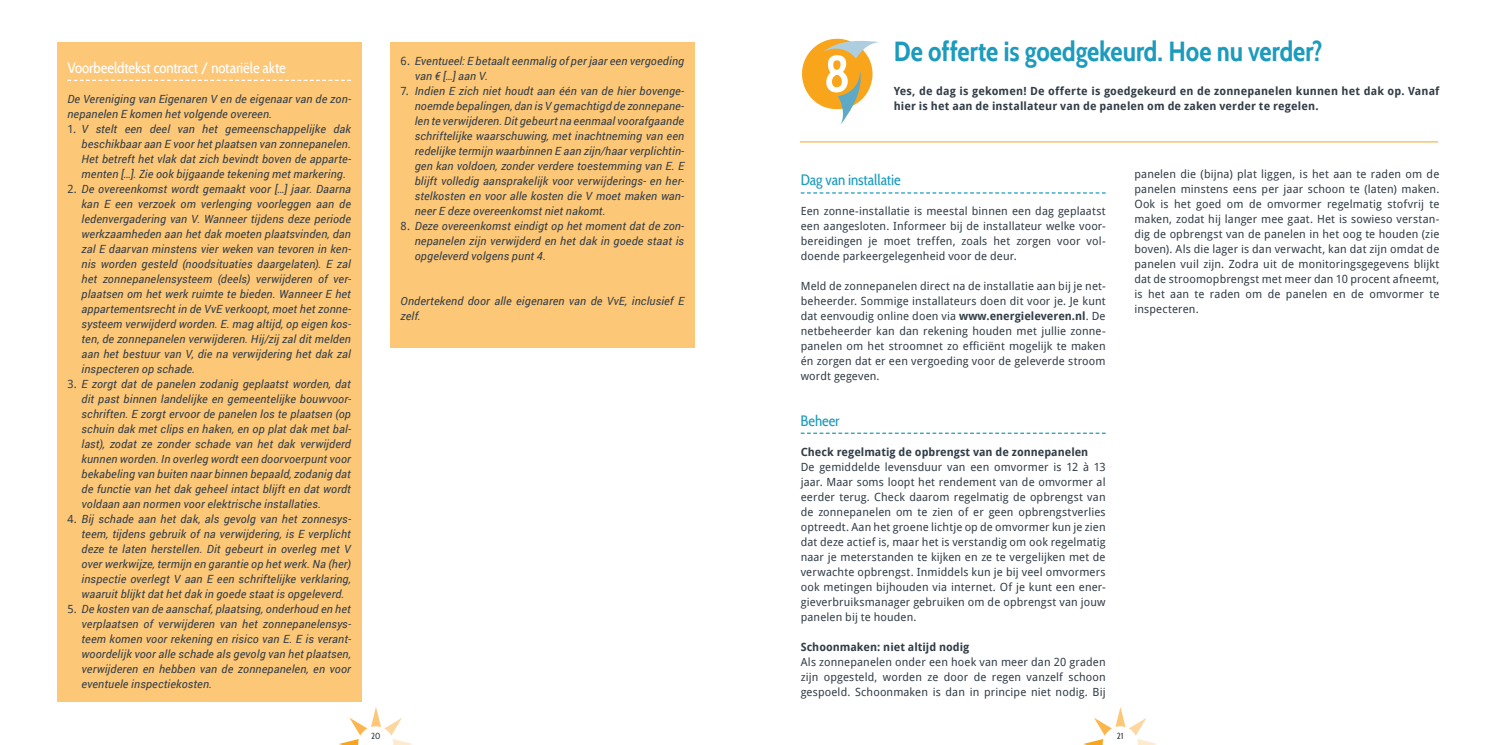
<style>
.page{position:relative;width:1489px;height:745px;background:#fff}
.page>*{position:absolute;margin:0;border:0;box-sizing:border-box;transform-origin:0 0}
.t1{font:700 51.12px "Cabin Condensed";color:#fff}
.Titelblad{font:700 27.5px "Cabin Condensed";color:#1c9bbd}
.Alineakoppen_wit{font:15px "Cabin Condensed";letter-spacing:-.005em;color:#fff}
.Alineakoppen{font:15px "Cabin Condensed";letter-spacing:-.01em;color:#1c9bbd}
.Basisalinea_-_unorde{font:italic 11.25px/15px "Roboto";letter-spacing:.015em;color:#323d47;text-align:justify}
.t2{font:11.25px/15px "Droid Sans";letter-spacing:.01em;color:#323d47;text-align:justify}
.Introteksten_bij_hoo{font:700 11.25px/15px "Droid Sans";letter-spacing:.01em;color:#323d47}
.Kopjes{font:700 11.25px "Droid Sans";color:#323d47}
.t3{font:8.75px "Cabin Condensed";color:#323d47}
.s1{font-family:"Droid Sans";font-style:normal}
.s2{font-weight:700}
</style>
<div class="page">
<svg style="left:339px;top:707px;width:73px;height:37px"></svg>
<svg style="left:1083px;top:707px;width:73px;height:37px"></svg>
<div style="left:57px;top:43px;width:304px;height:659px;background:#fdc778"></div>
<svg style="left:67px;top:80px;width:284px;height:1px"></svg>
<div style="left:390px;top:43px;width:304px;height:304px;background:#fdc778"></div>
<svg style="left:800px;top:192px;width:305px;height:1px"></svg>
<svg style="left:800px;top:432px;width:305px;height:1px"></svg>
<svg style="left:802px;top:38px;width:77px;height:87px"></svg>
<hr style="left:799px;top:141px;width:638px;height:1px;background:#f9a51b">
<p class="Alineakoppen_wit" style="left:67px;top:58px;width:220px">Voorbeeldtekst contract / notariële akte</p>
<p class="Basisalinea_-_unorde" style="left:67px;top:91px;width:285px">De Vereniging van Eigenaren V en de eigenaar van de zon&shy;nepanelen E komen het volgende overeen.</p>
<p class="Basisalinea_-_unorde" style="left:81px;top:121px;width:271px;text-indent:-14px"><span class="s1">1.</span> V stelt een deel van het gemeenschappelijke dak beschikbaar aan E voor het plaatsen van zonnepanelen.<br>Het betreft het vlak dat zich bevindt boven de apparte&shy;menten […]. Zie ook bijgaande tekening met markering.</p>
<p class="Basisalinea_-_unorde" style="left:81px;top:181px;width:271px;text-indent:-14px"><span class="s1">2.</span> De overeenkomst wordt gemaakt voor […] jaar. Daarna kan E een verzoek om verlenging voorleggen aan de ledenvergadering van V. Wanneer tijdens deze periode werkzaamheden aan het dak moeten plaatsvinden, dan zal E daarvan minstens vier weken van tevoren in ken&shy;nis worden gesteld (noodsituaties daargelaten). E zal het zonnepanelensysteem (deels) verwijderen of ver&shy;plaatsen om het werk ruimte te bieden. Wanneer E het appartementsrecht in de VvE verkoopt, moet het zonne&shy;systeem verwijderd worden. E. mag altijd, op eigen kos&shy;ten, de zonnepanelen verwijderen. Hij/zij zal dit melden aan het bestuur van V, die na verwijdering het dak zal inspecteren op schade.</p>
<p class="Basisalinea_-_unorde" style="left:81px;top:376px;width:271px;text-indent:-14px"><span class="s1">3.</span> E zorgt dat de panelen zodanig geplaatst worden, dat dit past binnen landelijke en gemeentelijke bouwvoor&shy;schriften. E zorgt ervoor de panelen los te plaatsen (op schuin dak met clips en haken, en op plat dak met bal&shy;last), zodat ze zonder schade van het dak verwijderd kunnen worden. In overleg wordt een doorvoerpunt voor bekabeling van buiten naar binnen bepaald, zodanig dat de functie van het dak geheel intact blijft en dat wordt voldaan aan normen voor elektrische installaties.</p>
<p class="Basisalinea_-_unorde" style="left:81px;top:511px;width:271px;text-indent:-14px"><span class="s1">4.</span> Bij schade aan het dak, als gevolg van het zonnesys&shy;teem, tijdens gebruik of na verwijdering, is E verplicht deze te laten herstellen. Dit gebeurt in overleg met V over werkwijze, termijn en garantie op het werk. Na (her) inspectie overlegt V aan E een schriftelijke verklaring, waaruit blijkt dat het dak in goede staat is opgeleverd.</p>
<p class="Basisalinea_-_unorde" style="left:81px;top:601px;width:271px;text-indent:-14px"><span class="s1">5.</span> De kosten van de aanschaf, plaatsing, onderhoud en het verplaatsen of verwijderen van het zonnepanelensys&shy;teem komen voor rekening en risico van E. E is verant&shy;woordelijk voor alle schade als gevolg van het plaatsen, verwijderen en hebben van de zonnepanelen, en voor eventuele inspectiekosten.</p>
<p class="Basisalinea_-_unorde" style="left:415px;top:53px;width:271px;text-indent:-14px"><span class="s1">6.</span> Eventueel: E betaalt eenmalig of per jaar een vergoeding van € […] aan V.</p>
<p class="Basisalinea_-_unorde" style="left:415px;top:83px;width:271px;text-indent:-14px"><span class="s1">7.</span> Indien E zich niet houdt aan één van de hier bovenge&shy;noemde bepalingen, dan is V gemachtigd de zonnepane&shy;len te verwijderen. Dit gebeurt na eenmaal voorafgaande schriftelijke waarschuwing, met inachtneming van een redelijke termijn waarbinnen E aan zijn/haar verplichtin&shy;gen kan voldoen, zonder verdere toestemming van E. E blijft volledig aansprakelijk voor verwijderings- en her&shy;stelkosten en voor alle kosten die V moet maken wan&shy;neer E deze overeenkomst niet nakomt.</p>
<p class="Basisalinea_-_unorde" style="left:415px;top:218px;width:271px;text-indent:-14px"><span class="s1">8.</span> Deze overeenkomst eindigt op het moment dat de zon&shy;nepanelen zijn verwijderd en het dak in goede staat is opgeleverd volgens punt 4.</p>
<p class="Basisalinea_-_unorde" style="left:400px;top:293px;width:285px">Ondertekend door alle eigenaren van de VvE, inclusief E zelf.</p>
<p class="t1" style="left:823px;top:43px;width:28px">8</p>
<p class="Titelblad" style="left:893px;top:35px;width:430px">De offerte is goedgekeurd. Hoe nu verder?</p>
<p class="Introteksten_bij_hoo" style="left:893px;top:83px;width:547px">Yes, de dag is gekomen! De offerte is goedgekeurd en de zonnepanelen kunnen het dak op. Vanaf hier is het aan de installateur van de panelen om de zaken verder te regelen.</p>
<p class="Alineakoppen" style="left:800px;top:171px;width:101px">Dag van installatie</p>
<p class="t2" style="left:800px;top:203px;width:306px">Een zonne-installatie is meestal binnen een dag geplaatst een aangesloten. Informeer bij de installateur welke voor&shy;bereidingen je moet treffen, zoals het zorgen voor vol&shy;doende parkeergelegenheid voor de deur.</p>
<p class="t2" style="left:800px;top:278px;width:306px">Meld de zonnepanelen direct na de installatie aan bij je net&shy;beheerder. Sommige installateurs doen dit voor je. Je kunt dat eenvoudig online doen via <span class="s2">www.energieleveren.nl</span>. De netbeheerder kan dan rekening houden met jullie zonne&shy;panelen om het stroomnet zo efficiënt mogelijk te maken én zorgen dat er een vergoeding voor de geleverde stroom wordt gegeven.</p>
<p class="Alineakoppen" style="left:800px;top:411px;width:40px">Beheer</p>
<p class="Kopjes" style="left:800px;top:443px;width:289px">Check regelmatig de opbrengst van de zonnepanelen</p>
<p class="t2" style="left:800px;top:458px;width:306px">De gemiddelde levensduur van een omvormer is 12 à 13 jaar. Maar soms loopt het rendement van de omvormer al eerder terug. Check daarom regelmatig de opbrengst van de zonnepanelen om te zien of er geen opbrengstverlies optreedt. Aan het groene lichtje op de omvormer kun je zien dat deze actief is, maar het is verstandig om ook regelmatig naar je meterstanden te kijken en ze te vergelijken met de verwachte opbrengst. Inmiddels kun je bij veel omvormers ook metingen bijhouden via internet. Of je kunt een ener&shy;gieverbruiksmanager gebruiken om de opbrengst van jouw panelen bij te houden.</p>
<p class="Introteksten_bij_hoo" style="left:800px;top:638px;width:170px">Schoonmaken: niet altijd nodig</p>
<p class="t2" style="left:800px;top:653px;width:306px">Als zonnepanelen onder een hoek van meer dan 20 graden zijn opgesteld, worden ze door de regen vanzelf schoon gespoeld. Schoonmaken is dan in principe niet nodig. Bij</p>
<p class="t2" style="left:1134px;top:166px;width:306px">panelen die (bijna) plat liggen, is het aan te raden om de panelen minstens eens per jaar schoon te (laten) maken.<br>Ook is het goed om de omvormer regelmatig stofvrij te maken, zodat hij langer mee gaat. Het is sowieso verstan&shy;dig de opbrengst van de panelen in het oog te houden (zie boven). Als die lager is dan verwacht, kan dat zijn omdat de panelen vuil zijn. Zodra uit de monitoringsgegevens blijkt dat de stroomopbrengst met meer dan 10 procent afneemt, is het aan te raden om de panelen en de omvormer te inspecteren.</p>
<p class="t3" style="left:371px;top:730px;width:11px">20</p>
<p class="t3" style="left:1116px;top:730px;width:8px">21</p>
</div>
